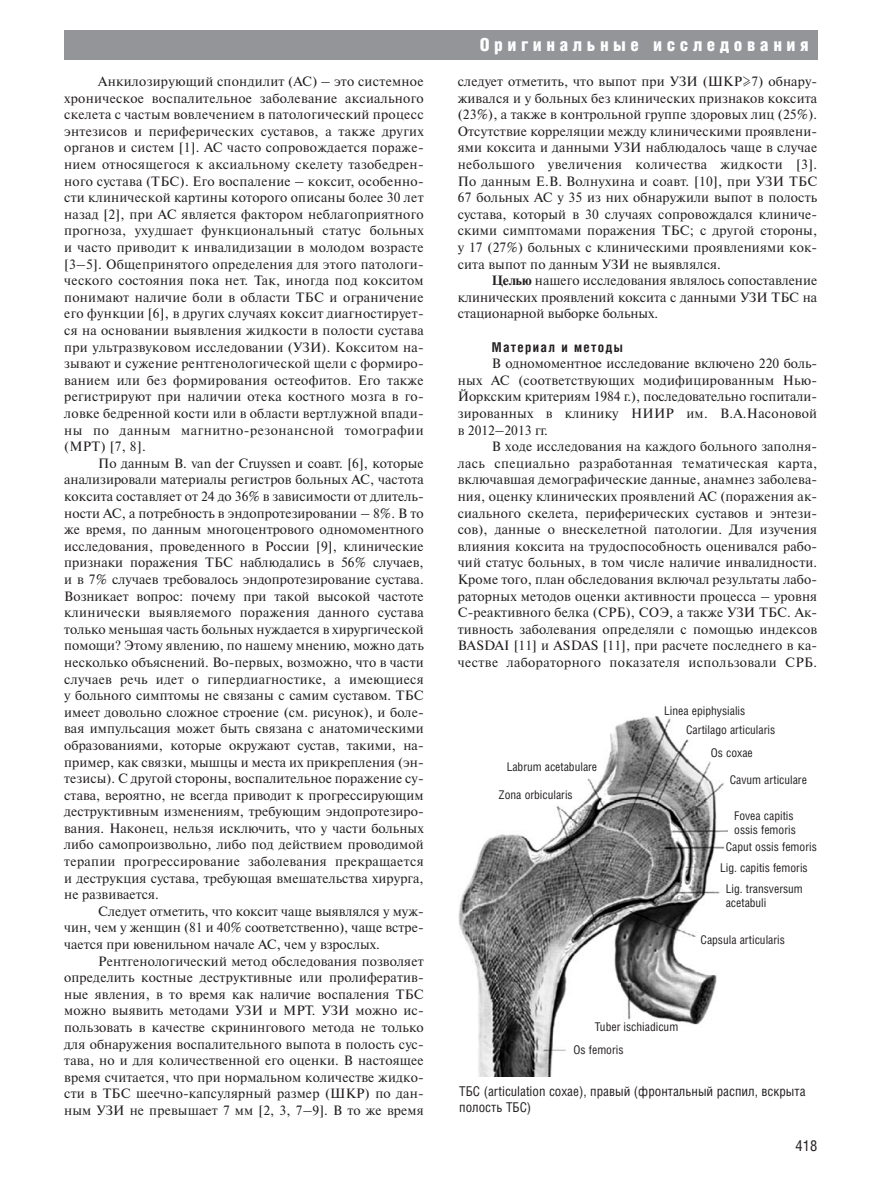
<style>
.page{position:relative;width:893px;height:1190px;background:#fff}
.page>*{position:absolute;margin:0;border:0;box-sizing:border-box;transform-origin:0 0}
.t1{font:900 18px "Helios Cond";letter-spacing:.25em;color:#fff}
.t2{font:15px "Helios Cond";color:#231f20}
.t3{font:13.5px/16.6px "Newton C";letter-spacing:.01em;color:#231f20;text-align:justify}
.t4{font:13.5px/16.5px "Helios Cond";color:#231f20}
.t5{font:700 13.5px "Helios Cond";letter-spacing:.1em;color:#231f20}
.t6{font:12px/14.4px "Helios Cond";color:#231f20}
.s1{font-weight:700}
</style>
<div class="page">
<div style="left:64px;top:30px;width:753px;height:30px;background:#939598"></div>
<img style="left:458px;top:716px;width:269px;height:360px">
<p class="t3" style="left:64px;top:74px;width:361px;text-indent:34px">Анкилозирующий спондилит (АС) – это системное хроническое воспалительное заболевание аксиального скелета с частым вовлечением в патологический процесс энтезисов и периферических суставов, а также других органов и систем [1]. АС часто сопровождается пораже&shy;нием относящегося к аксиальному скелету тазобедрен&shy;ного сустава (ТБС). Его воспаление – коксит, особенно&shy;сти клинической картины которого описаны более 30 лет назад [2], при АС является фактором неблагоприятного прогноза, ухудшает функциональный статус больных и часто приводит к инвалидизации в молодом возрасте [3–5]. Общепринятого определения для этого патологи&shy;ческого состояния пока нет. Так, иногда под кокситом понимают наличие боли в области ТБС и ограничение его функции [6], в других случаях коксит диагностирует&shy;ся на основании выявления жидкости в полости сустава при ультразвуковом исследовании (УЗИ). Кокситом на&shy;зывают и сужение рентгенологической щели с формиро&shy;ванием или без формирования остеофитов. Его также регистрируют при наличии отека костного мозга в го&shy;ловке бедренной кости или в области вертлужной впади&shy;ны по данным магнитно-резонансной томографии (МРТ) [7, 8].</p>
<p class="t3" style="left:64px;top:456px;width:361px;text-indent:34px">По данным B. van der Cruyssen и соавт. [6], которые анализировали материалы регистров больных АС, частота коксита составляет от 24 до 36% в зависимости от длитель&shy;ности АС, а потребность в эндопротезировании – 8%. В то же время, по данным многоцентрового одномоментного исследования, проведенного в России [9], клинические признаки поражения ТБС наблюдались в 56% случаев, и в 7% случаев требовалось эндопротезирование сустава.<br>Возникает вопрос: почему при такой высокой частоте клинически выявляемого поражения данного сустава только меньшая часть больных нуждается в хирургической помощи? Этому явлению, по нашему мнению, можно дать несколько объяснений. Во-первых, возможно, что в части случаев речь идет о гипердиагностике, а имеющиеся у больного симптомы не связаны с самим суставом. ТБС имеет довольно сложное строение (см. рисунок), и боле&shy;вая импульсация может быть связана с анатомическими образованиями, которые окружают сустав, такими, на&shy;пример, как связки, мышцы и места их прикрепления (эн&shy;тезисы). С другой стороны, воспалительное поражение су&shy;става, вероятно, не всегда приводит к прогрессирующим деструктивным изменениям, требующим эндопротезиро&shy;вания. Наконец, нельзя исключить, что у части больных либо самопроизвольно, либо под действием проводимой терапии прогрессирование заболевания прекращается и деструкция сустава, требующая вмешательства хирурга, не развивается.</p>
<p class="t3" style="left:64px;top:904px;width:361px;text-indent:34px">Следует отметить, что коксит чаще выявлялся у муж&shy;чин, чем у женщин (81 и 40% соответственно), чаще встре&shy;чается при ювенильном начале АС, чем у взрослых.</p>
<p class="t3" style="left:64px;top:954px;width:361px;text-indent:34px">Рентгенологический метод обследования позволяет определить костные деструктивные или пролифератив&shy;ные явления, в то время как наличие воспаления ТБС можно выявить методами УЗИ и МРТ. УЗИ можно ис&shy;пользовать в качестве скринингового метода не только для обнаружения воспалительного выпота в полость сус&shy;тава, но и для количественной его оценки. В настоящее время считается, что при нормальном количестве жидко&shy;сти в ТБС шеечно-капсулярный размер (ШКР) по дан&shy;ным УЗИ не превышает 7 мм [2, 3, 7–9]. В то же время</p>
<h1 class="t1" style="left:479px;top:37px;width:330px">Оригинальные исследования</h1>
<p class="t3" style="left:458px;top:74px;width:361px">следует отметить, что выпот при УЗИ (ШКР≥7) обнару&shy;живался и у больных без клинических признаков коксита (23%), а также в контрольной группе здоровых лиц (25%).<br>Отсутствие корреляции между клиническими проявлени&shy;ями коксита и данными УЗИ наблюдалось чаще в случае небольшого увеличения количества жидкости [3].<br>По данным Е.В. Волнухина и соавт. [10], при УЗИ ТБС 67 больных АС у 35 из них обнаружили выпот в полость сустава, который в 30 случаях сопровождался клиниче&shy;скими симптомами поражения ТБС; с другой стороны, у 17 (27%) больных с клиническими проявлениями кок&shy;сита выпот по данным УЗИ не выявлялся.</p>
<p class="t3" style="left:458px;top:274px;width:361px;text-indent:34px"><span class="s1">Целью</span> нашего исследования являлось сопоставление клинических проявлений коксита с данными УЗИ ТБС на стационарной выборке больных.</p>
<p class="t5" style="left:492px;top:341px;width:133px">Материал и методы</p>
<p class="t3" style="left:458px;top:356px;width:361px;text-indent:34px">В одномоментное исследование включено 220 боль&shy;ных АС (соответствующих модифицированным Нью-Йоркским критериям 1984 г.), последовательно госпитали&shy;зированных в клинику НИИР им. В.А.Насоновой в 2012–2013 гг.</p>
<p class="t3" style="left:458px;top:439px;width:361px;text-indent:34px">В ходе исследования на каждого больного заполня&shy;лась специально разработанная тематическая карта, включавшая демографические данные, анамнез заболева&shy;ния, оценку клинических проявлений АС (поражения ак&shy;сиального скелета, периферических суставов и энтези&shy;сов), данные о внескелетной патологии. Для изучения влияния коксита на трудоспособность оценивался рабо&shy;чий статус больных, в том числе наличие инвалидности.<br>Кроме того, план обследования включал результаты лабо&shy;раторных методов оценки активности процесса – уровня С-реактивного белка (СРБ), СОЭ, а также УЗИ ТБС. Ак&shy;тивность заболевания определяли с помощью индексов BASDAI [11] и ASDAS [11], при расчете последнего в ка&shy;честве лабораторного показателя использовали СРБ.</p>
<p class="t6" style="left:506px;top:760px;width:92px">Labrum acetabulare</p>
<p class="t6" style="left:498px;top:789px;width:76px">Zona orbicularis</p>
<p class="t6" style="left:686px;top:702px;width:91px;line-height:19.2px;text-indent:-22px">Linea epiphysialis<br>Cartilago articularis</p>
<p class="t6" style="left:710px;top:746px;width:43px">Os coxae</p>
<p class="t6" style="left:729px;top:774px;width:79px">Cavum articulare</p>
<p class="t6" style="left:734px;top:809px;width:63px">Fovea capitis ossis femoris</p>
<p class="t6" style="left:725px;top:840px;width:93px">Caput ossis femoris</p>
<p class="t6" style="left:725px;top:882px;width:79px">Lig. transversum acetabuli</p>
<p class="t6" style="left:720px;top:862px;width:89px">Lig. capitis femoris</p>
<p class="t6" style="left:700px;top:934px;width:86px">Capsula articularis</p>
<p class="t6" style="left:573px;top:1017px;width:106px;line-height:22.4px;text-indent:21px">Tuber ischiadicum<br>Os femoris</p>
<p class="t4" style="left:459px;top:1084px;width:348px">ТБС (articulation coxae), правый (фронтальный распил, вскрыта полость ТБС)</p>
<p class="t2" style="left:795px;top:1139px;width:23px">418</p>
</div>
